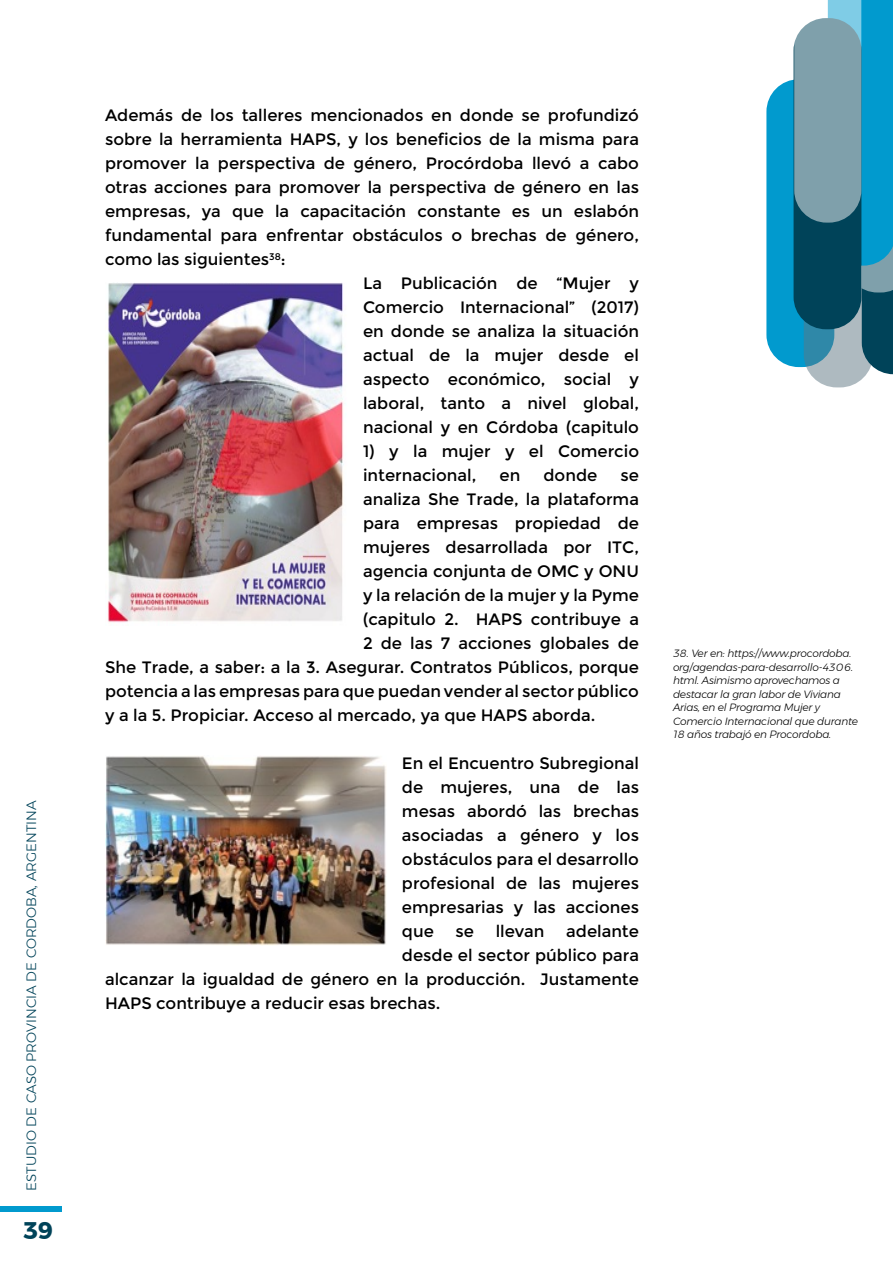
<style>
.page{position:relative;width:893px;height:1263px;background:#fff}
.page>*{position:absolute;margin:0;border:0;box-sizing:border-box;transform-origin:0 0}
.t1{font:700 24px "Montserrat";color:#004359}
.t2{font:16.5px/24px "Montserrat";color:#000}
.t3{font:300 13.5px "Montserrat";color:#004359}
.t4{font:italic 300 10.5px/13.5px "Montserrat";letter-spacing:-.02em;color:#000}
</style>
<div class="page">
<div style="left:0;top:1206px;width:62px;height:6px;background:#019ace"></div>
<div style="left:766px;top:79px;width:68px;height:288px;background:#019ace;border-radius:32px"></div>
<div style="left:804px;top:209px;width:69px;height:178px;background:#aebac0;border-radius:33px"></div>
<svg style="left:794px;top:0;width:99px;height:374px"></svg>
<img style="left:107px;top:283px;width:237px;height:340px">
<img style="left:105px;top:756px;width:282px;height:189px">
<p class="t3" style="left:21px;top:1191px;width:392px;rotate:-90deg">ESTUDIO DE CASO PROVINCIA DE CORDOBA, ARGENTINA</p>
<h1 class="t1" style="left:24px;top:1212px;width:31px">39</h1>
<p class="t2" style="left:105px;top:103px;width:536px">Además de los talleres mencionados en donde se profundizó</p>
<p class="t2" style="left:105px;top:127px;width:535px">sobre la herramienta HAPS, y los beneficios de la misma para</p>
<p class="t2" style="left:105px;top:151px;width:535px">promover la perspectiva de género, Procórdoba llevó a cabo</p>
<p class="t2" style="left:105px;top:175px;width:536px">otras acciones para promover la perspectiva de género en las</p>
<p class="t2" style="left:105px;top:199px;width:536px">empresas, ya que la capacitación constante es un eslabón</p>
<p class="t2" style="left:105px;top:223px;width:535px">fundamental para enfrentar obstáculos o brechas de género,</p>
<p class="t2" style="left:105px;top:247px;width:182px">como las siguientes<sup>38</sup>:</p>
<p class="t2" style="left:363px;top:271px;width:277px">La Publicación de “Mujer y</p>
<p class="t2" style="left:363px;top:295px;width:278px">Comercio Internacional” (2017)</p>
<p class="t2" style="left:363px;top:319px;width:278px">en donde se analiza la situación</p>
<p class="t2" style="left:363px;top:343px;width:277px">actual de la mujer desde el</p>
<p class="t2" style="left:363px;top:367px;width:278px">aspecto económico, social y</p>
<p class="t2" style="left:363px;top:391px;width:277px">laboral, tanto a nivel global,</p>
<p class="t2" style="left:363px;top:415px;width:277px">nacional y en Córdoba (capitulo</p>
<p class="t2" style="left:363px;top:439px;width:278px">1) y la mujer y el Comercio internacional,</p>
<p class="t2" style="left:499px;top:463px;width:22px">en</p>
<p class="t2" style="left:544px;top:463px;width:55px">donde</p>
<p class="t2" style="left:620px;top:463px;width:20px">se</p>
<p class="t2" style="left:363px;top:487px;width:278px">analiza She Trade, la plataforma</p>
<p class="t2" style="left:363px;top:511px;width:277px">para empresas propiedad de</p>
<p class="t2" style="left:363px;top:535px;width:277px">mujeres desarrollada por ITC,</p>
<p class="t2" style="left:363px;top:559px;width:277px">agencia conjunta de OMC y ONU</p>
<p class="t2" style="left:363px;top:583px;width:278px">y la relación de la mujer y la Pyme</p>
<p class="t2" style="left:363px;top:607px;width:277px">(capitulo 2. HAPS contribuye a</p>
<p class="t2" style="left:363px;top:631px;width:277px">2 de las 7 acciones globales de</p>
<p class="t2" style="left:105px;top:655px;width:535px">She Trade, a saber: a la 3. Asegurar. Contratos Públicos, porque</p>
<p class="t2" style="left:105px;top:679px;width:536px">potencia a las empresas para que puedan vender al sector público</p>
<p class="t2" style="left:105px;top:703px;width:492px">y a la 5. Propiciar. Acceso al mercado, ya que HAPS aborda.</p>
<p class="t2" style="left:402px;top:751px;width:239px;text-align:justify">En el Encuentro Subregional de mujeres, una de las mesas abordó las brechas asociadas a género y los obstáculos para el desarrollo profesional de las mujeres empresarias y las acciones que</p>
<p class="t2" style="left:456px;top:920px;width:20px">se</p>
<p class="t2" style="left:496px;top:920px;width:50px">llevan</p>
<p class="t2" style="left:566px;top:920px;width:74px">adelante</p>
<p class="t2" style="left:402px;top:944px;width:239px">desde el sector público para</p>
<p class="t2" style="left:105px;top:968px;width:536px">alcanzar la igualdad de género en la producción. Justamente</p>
<p class="t2" style="left:105px;top:992px;width:337px">HAPS contribuye a reducir esas brechas.</p>
<p class="t4" style="left:673px;top:647px;width:187px">38. Ver en: https://www.procordoba. org/agendas-para-desarrollo-4306. html. Asimismo aprovechamos a destacar la gran labor de Viviana Arias, en el Programa Mujer y Comercio Internacional que durante 18 años trabajó en Procordoba.</p>
</div>
